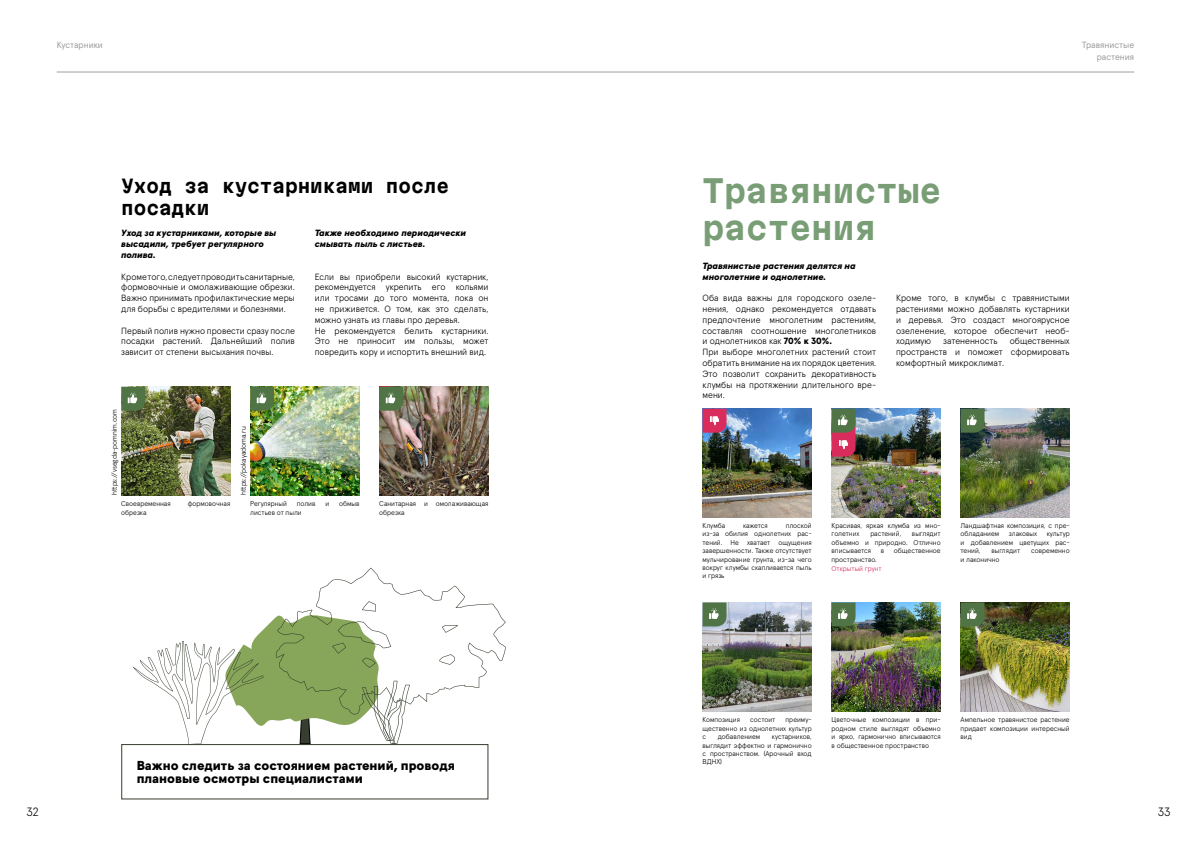
<style>
.page{position:relative;width:1191px;height:842px;background:#fff}
.page>*{position:absolute;margin:0;border:0;box-sizing:border-box;transform-origin:0 0}
.t1{font:700 31px/37.2px "Martian Mono";color:#799e76}
.t2{font:700 18px/21.6px "Martian Mono";color:#000}
.t3{font:900 13px/13px "Apercu Pro";color:#000}
.t4{font:300 12px "Apercu Pro";color:#000}
.t5{font:300 9px/10.8px "Apercu Pro";color:#000;text-align:justify}
.t6{font:italic 900 9px/10.8px "Apercu Pro";color:#000}
.t7{font:9px/12px "Apercu Pro";color:#9f9fa2;text-align:right}
.t8{font:300 7px/8.4px "Apercu Pro";color:#000;text-align:justify}
.t9{font:300 7px "Apercu Pro";color:#d92c5d}
.s1{font-weight:900}
</style>
<div class="page">
<hr style="left:57px;top:72px;width:1077px;height:1px;background:#9f9fa2">
<img style="left:121px;top:387px;width:109px;height:109px">
<img style="left:702px;top:409px;width:109px;height:109px">
<img style="left:960px;top:409px;width:109px;height:109px">
<img style="left:250px;top:387px;width:109px;height:109px">
<img style="left:379px;top:387px;width:109px;height:109px">
<img style="left:831px;top:409px;width:109px;height:109px">
<img style="left:831px;top:602px;width:109px;height:110px">
<img style="left:960px;top:602px;width:109px;height:110px">
<img style="left:702px;top:602px;width:109px;height:110px">
<div style="left:121px;top:744px;width:367px;height:55px;border:1px solid #353e2f"></div>
<svg style="left:121px;top:387px;width:24px;height:24px"></svg>
<svg style="left:250px;top:387px;width:24px;height:24px"></svg>
<svg style="left:379px;top:387px;width:24px;height:24px"></svg>
<svg style="left:960px;top:409px;width:24px;height:24px"></svg>
<svg style="left:960px;top:602px;width:24px;height:24px"></svg>
<svg style="left:831px;top:602px;width:24px;height:24px"></svg>
<svg style="left:702px;top:602px;width:24px;height:24px"></svg>
<svg style="left:133px;top:568px;width:373px;height:176px"></svg>
<svg style="left:702px;top:409px;width:24px;height:24px"></svg>
<svg style="left:831px;top:409px;width:24px;height:48px"></svg>
<p class="t7" style="left:57px;top:38px;width:48px">Кустарники</p>
<p class="t7" style="left:1082px;top:38px;width:54px">Травянистые растения</p>
<h2 class="t2" style="left:121px;top:175px;width:329px">Уход за кустарниками после посадки</h2>
<h1 class="t1" style="left:702px;top:171px;width:240px">Травянистые растения</h1>
<p class="t6" style="left:315px;top:227px;width:153px">Также необходимо периодически смывать пыль с листьев.</p>
<p class="t6" style="left:121px;top:227px;width:157px">Уход за кустарниками, которые вы высадили, требует регулярного полива.</p>
<p class="t5" style="left:121px;top:270px;width:175px">Кроме того, следует проводить санитарные, формовочные и омолаживающие обрезки.<br>Важно принимать профилактические меры для борьбы с вредителями и болезнями.</p>
<p class="t5" style="left:121px;top:324px;width:175px">Первый полив нужно провести сразу после посадки растений. Дальнейший полив зависит от степени высыхания почвы.</p>
<p class="t5" style="left:315px;top:270px;width:175px;text-align:left">Если вы приобрели высокий кустарник, рекомендуется укрепить его кольями или тросами до того момента, пока он не приживется. О том, как это сделать, можно узнать из главы про деревья.<br>Не рекомендуется белить кустарники.<br>Это не приносит им пользы, может повредить кору и испортить внешний вид.</p>
<p class="t8" style="left:110px;top:495px;width:88px;rotate:-90deg">https://vsegda-pomnim.com</p>
<p class="t8" style="left:239px;top:495px;width:70px;rotate:-90deg">https://pokayadoma.ru</p>
<p class="t8" style="left:121px;top:499px;width:51px">Своевременная</p>
<p class="t8" style="left:188px;top:499px;width:44px">формовочная</p>
<p class="t8" style="left:121px;top:508px;width:27px">обрезка</p>
<p class="t8" style="left:250px;top:499px;width:38px">Регулярный</p>
<p class="t8" style="left:297px;top:499px;width:20px">полив</p>
<p class="t8" style="left:325px;top:499px;width:5px">и</p>
<p class="t8" style="left:339px;top:499px;width:22px">обмыв</p>
<p class="t8" style="left:250px;top:508px;width:53px">листьев от пыли</p>
<p class="t8" style="left:379px;top:499px;width:111px">Санитарная и омолаживающая обрезка</p>
<h3 class="t3" style="left:137px;top:758px;width:320px">Важно следить за состоянием растений, проводя плановые осмотры специалистами</h3>
<p class="t6" style="left:702px;top:260px;width:155px">Травянистые растения делятся на многолетние и однолетние.</p>
<p class="t5" style="left:702px;top:292px;width:175px;text-align:left">Оба вида важны для городского озеле&shy;нения, однако рекомендуется отдавать предпочтение многолетним растениям, составляя соотношение многолетников и однолетников как <span class="s1">70% к 30%.<br></span>При выборе многолетних растений стоит обратить внимание на их порядок цветения.<br>Это позволит сохранить декоративность клумбы на протяжении длительного вре&shy;мени.</p>
<p class="t5" style="left:896px;top:292px;width:175px">Кроме того, в клумбы с травянистыми растениями можно добавлять кустарники и деревья. Это создаст многоярусное озеленение, которое обеспечит необ&shy;ходимую</p>
<p class="t5" style="left:896px;top:335px;width:175px;text-indent:114px">общественных пространств и поможет сформировать комфортный микроклимат.</p>
<p class="t5" style="left:943px;top:335px;width:56px">затененность</p>
<p class="t8" style="left:702px;top:521px;width:24px">Клумба</p>
<p class="t8" style="left:743px;top:521px;width:26px">кажется</p>
<p class="t8" style="left:831px;top:521px;width:111px">Красивая, яркая клумба из мно&shy;голетних</p>
<p class="t8" style="left:702px;top:521px;width:111px;text-indent:83px">плоской из-за обилия однолетних рас&shy;тений. Не хватает ощущения завершенности. Также отсутствует мульчирование грунта, из-за чего вокруг клумбы скапливается пыль и грязь</p>
<p class="t8" style="left:960px;top:521px;width:111px">Ландшафтная композиция, с пре&shy;обладанием</p>
<p class="t8" style="left:870px;top:529px;width:32px">растений,</p>
<p class="t8" style="left:960px;top:529px;width:111px;text-indent:86px">культур и добавлением цветущих рас&shy;тений,</p>
<p class="t8" style="left:1008px;top:529px;width:30px">злаковых</p>
<p class="t8" style="left:831px;top:529px;width:111px;text-indent:80px">выглядит объемно и природно. Отлично вписывается</p>
<p class="t8" style="left:881px;top:546px;width:5px">в</p>
<p class="t8" style="left:894px;top:546px;width:48px">общественное</p>
<p class="t8" style="left:831px;top:554px;width:47px">пространство.</p>
<p class="t9" style="left:831px;top:563px;width:52px">Открытый грунт</p>
<p class="t8" style="left:991px;top:546px;width:30px">выглядит</p>
<p class="t8" style="left:1031px;top:546px;width:40px">современно</p>
<p class="t8" style="left:960px;top:554px;width:41px">и лаконично</p>
<p class="t8" style="left:702px;top:715px;width:39px">Композиция</p>
<p class="t8" style="left:750px;top:715px;width:27px">состоит</p>
<p class="t8" style="left:702px;top:715px;width:111px;text-indent:83px">преиму&shy;щественно из однолетних культур с</p>
<p class="t8" style="left:718px;top:732px;width:44px">добавлением</p>
<p class="t8" style="left:702px;top:732px;width:111px;text-indent:69px">кустарников, выглядит эффектно и гармонично с пространством. (Арочный вход ВДНХ)</p>
<p class="t8" style="left:831px;top:715px;width:111px">Цветочные композиции в при&shy;родном стиле выглядят объемно и ярко, гармонично вписываются в общественное пространство</p>
<p class="t8" style="left:960px;top:715px;width:111px">Ампельное травянистое растение придает композиции интересный вид</p>
<h3 class="t4" style="left:26px;top:803px;width:14px">32</h3>
<h3 class="t4" style="left:1157px;top:803px;width:14px">33</h3>
</div>
